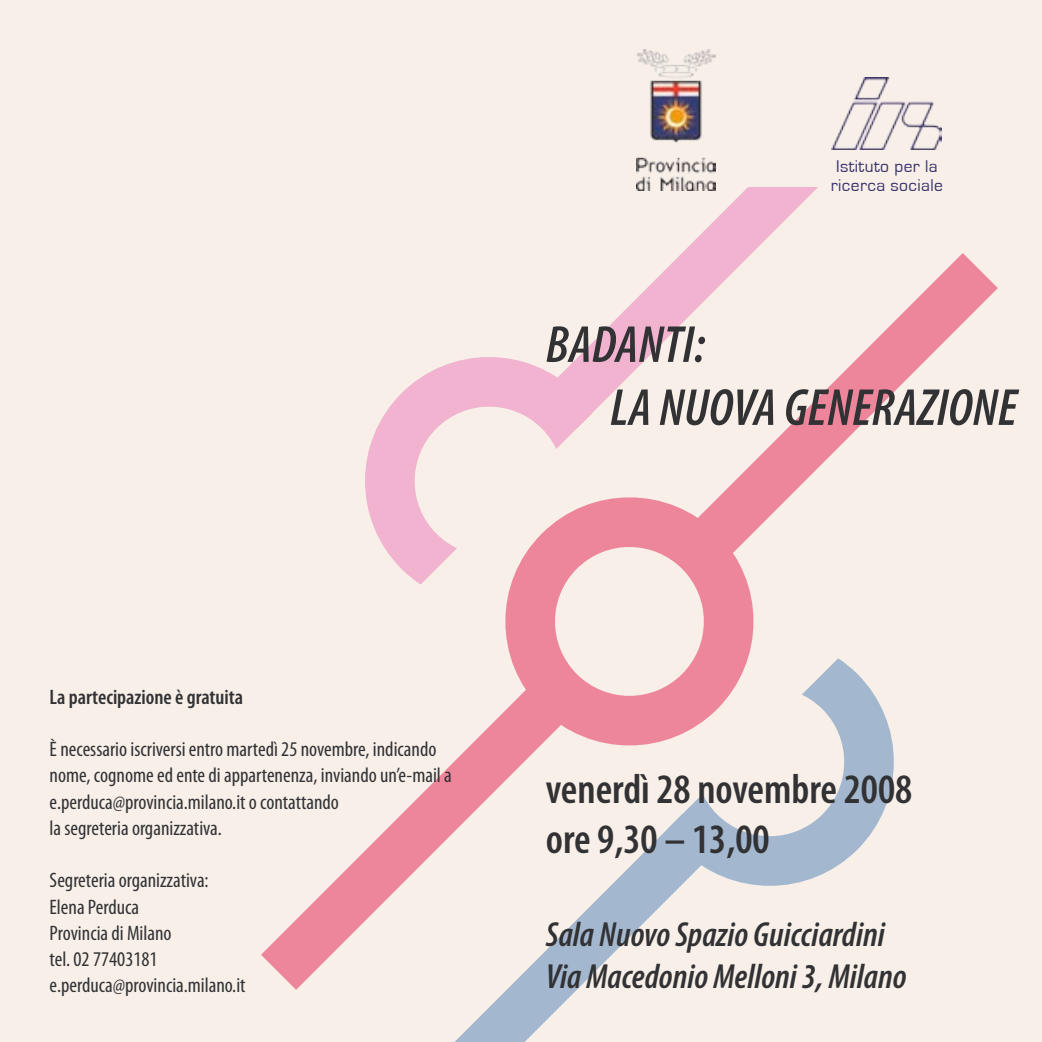
<style>
.page{position:relative;width:1042px;height:1042px;background:#f7efe8}
.page>*{position:absolute;margin:0;border:0;box-sizing:border-box;transform-origin:0 0}
.t1{font:italic 600 condensed 52.5px/63px "Myriad Pro";color:#323235}
.t2{font:600 condensed 42px/50.4px "Myriad Pro";color:#323235}
.t3{font:italic 600 condensed 35px/42px "Myriad Pro";color:#323235}
.t4{font:condensed 21px/26.2px "Myriad Pro";color:#323235}
.t5{font:600 condensed 21px "Myriad Pro";color:#323235}
.t6{font:17.5px/19.2px "Eurostile";letter-spacing:.025em;color:#39326c;text-align:center}
</style>
<div class="page">
<svg style="left:717px;top:696px;width:177px;height:190px"></svg>
<svg style="left:365px;top:357px;width:177px;height:190px"></svg>
<svg style="left:384px;top:376px;width:491px;height:491px"></svg>
<svg style="left:542px;top:186px;width:276px;height:242px"></svg>
<svg style="left:261px;top:674px;width:316px;height:316px"></svg>
<svg style="left:454px;top:446px;width:351px;height:351px"></svg>
<svg style="left:682px;top:253px;width:316px;height:316px"></svg>
<svg style="left:436px;top:814px;width:281px;height:228px"></svg>
<img style="left:636px;top:50px;width:79px;height:141px">
<img style="left:832px;top:78px;width:109px;height:72px">
<p class="t6" style="left:831px;top:157px;width:114px">Istituto per la ricerca sociale</p>
<h1 class="t1" style="left:610px;top:314px;width:408px;text-indent:-64px">BADANTI:<br>LA NUOVA GENERAZIONE</h1>
<p class="t5" style="left:50px;top:685px;width:195px">La partecipazione è gratuita</p>
<p class="t4" style="left:50px;top:736px;width:404px">È necessario iscriversi entro martedì 25 novembre, indicando nome, cognome ed ente di appartenenza, inviando un’e-mail a e.perduca@provincia.milano.it o contattando<br>la segreteria organizzativa.</p>
<p class="t4" style="left:50px;top:867px;width:197px">Segreteria organizzativa:<br>Elena Perduca<br>Provincia di Milano<br>tel. 02 77403181 e.perduca@provincia.milano.it</p>
<h2 class="t2" style="left:546px;top:764px;width:368px">venerdì 28 novembre 2008 ore 9,30 – 13,00</h2>
<h3 class="t3" style="left:546px;top:914px;width:362px">Sala Nuovo Spazio Guicciardini<br>Via Macedonio Melloni 3, Milano</h3>
</div>
